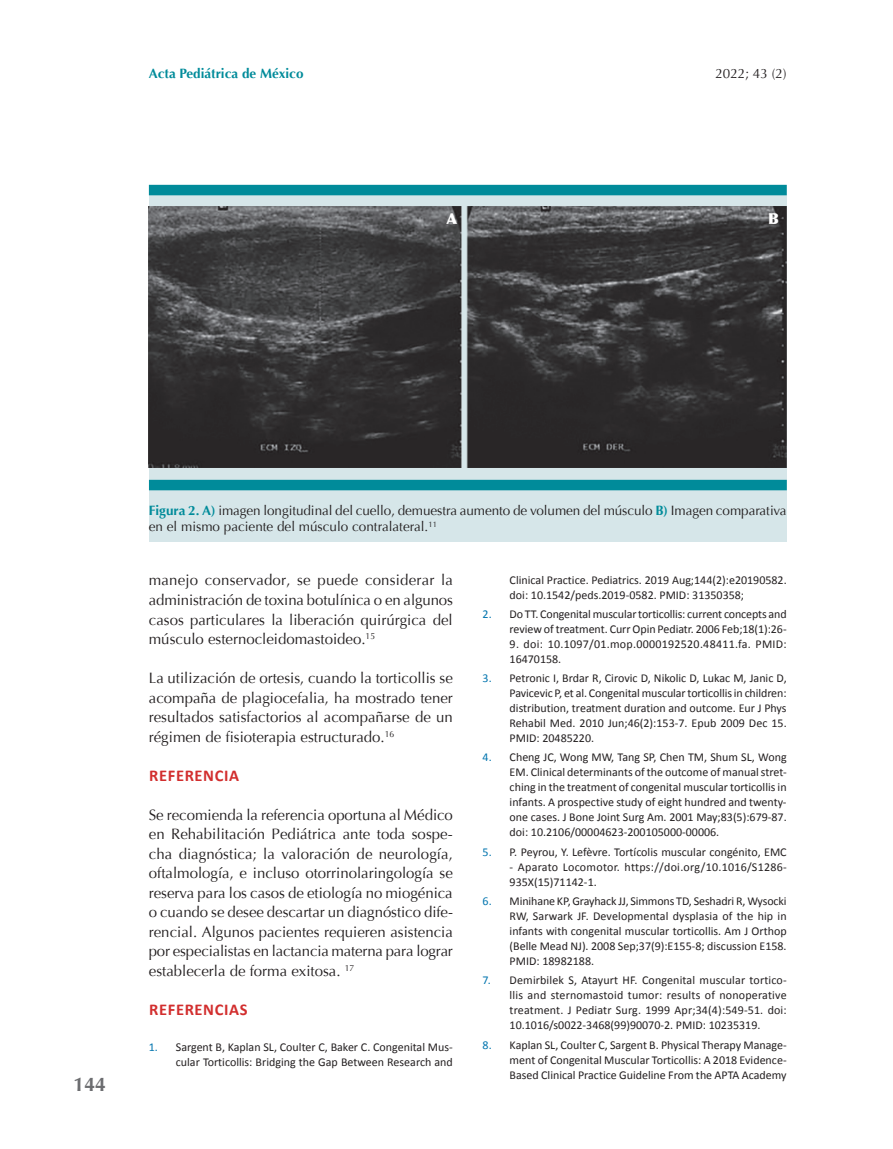
<style>
.page{position:relative;width:893px;height:1149px;background:#fff}
.page>*{position:absolute;margin:0;border:0;box-sizing:border-box;transform-origin:0 0}
.t1{font:700 19.5px "Optima";color:#6c6d70}
.t2{font:700 16.5px "Calibri";letter-spacing:.04em;color:#d22e2e}
.t3{font:15px/19.5px "Optima";color:#231f20;text-align:justify}
.t4{font:900 15px "Optima";color:#fff}
.t5{font:13.5px/16.5px "Optima";letter-spacing:-.005em;color:#231f20}
.t6{font:700 13.5px "Optima";color:#008b9a}
.t7{font:12px/15px "Calibri";color:#231f20;text-align:justify}
.t8{font:12px/15px "Calibri";letter-spacing:.02em;color:#231f20}
.t9{font:12px/15px "Calibri";letter-spacing:.025em;color:#231f20}
.s1{font-weight:700;color:#008b9a}
.s2{color:#0074ae}
</style>
<div class="page">
<div style="left:149px;top:185px;width:638px;height:356px;background:#d6e6e9"></div>
<img style="left:149px;top:206px;width:638px;height:261px">
<div style="left:149px;top:185px;width:638px;height:10px;background:#008b9a"></div>
<div style="left:149px;top:479px;width:638px;height:11px;background:#008b9a"></div>
<p class="t6" style="left:149px;top:66px;width:156px">Acta Pediátrica de México</p>
<p class="t5" style="left:715px;top:65px;width:73px">2022; 43 (2)</p>
<p class="t4" style="left:447px;top:209px;width:12px">A</p>
<p class="t4" style="left:768px;top:209px;width:12px">B</p>
<h1 class="t1" style="left:74px;top:1072px;width:34px">144</h1>
<p class="t5" style="left:149px;top:502px;width:639px"><span class="s1">Figura 2. A)</span> imagen longitudinal del cuello, demuestra aumento de volumen del músculo <span class="s1">B)</span> Imagen comparativa en el mismo paciente del músculo contralateral.<sup>11</sup></p>
<p class="t3" style="left:149px;top:570px;width:306px">manejo conservador, se puede considerar la administración de toxina botulínica o en algunos casos particulares la liberación quirúrgica del músculo esternocleidomastoideo.<sup>15</sup></p>
<p class="t3" style="left:149px;top:668px;width:306px">La utilización de ortesis, cuando la torticollis se acompaña de plagiocefalia, ha mostrado tener resultados satisfactorios al acompañarse de un régimen de fisioterapia estructurado.<sup>16</sup></p>
<h2 class="t2" style="left:149px;top:763px;width:92px">REFERENCIA</h2>
<p class="t3" style="left:149px;top:804px;width:306px">Se recomienda la referencia oportuna al Médico en Rehabilitación Pediátrica ante toda sospe&shy;cha diagnóstica; la valoración de neurología, oftalmología, e incluso otorrinolaringología se reserva para los casos de etiología no miogénica o cuando se desee descartar un diagnóstico dife&shy;rencial. Algunos pacientes requieren asistencia por especialistas en lactancia materna para lograr establecerla de forma exitosa. <sup>17</sup></p>
<h2 class="t2" style="left:149px;top:997px;width:100px">REFERENCIAS</h2>
<p class="t7" style="left:149px;top:1038px;width:306px;text-align:right"><span class="s2">1.</span> Sargent B, Kaplan SL, Coulter C, Baker C. Congenital Mus&shy;cular Torticollis: Bridging the Gap Between Research and</p>
<p class="t7" style="left:510px;top:571px;width:279px">Clinical Practice. Pediatrics. 2019 Aug;144(2):e20190582. doi: 10.1542/peds.2019-0582. PMID: 31350358;</p>
<p class="t7" style="left:483px;top:605px;width:306px;text-align:right"><span class="s2">2.</span> Do TT. Congenital muscular torticollis: current concepts and review of treatment. Curr Opin Pediatr. 2006 Feb;18(1):26-</p>
<p class="t9" style="left:510px;top:635px;width:279px">9. doi: 10.1097/01.mop.0000192520.48411.fa. PMID:<br>16470158.</p>
<p class="t7" style="left:510px;top:670px;width:279px;text-indent:-27px"><span class="s2">3.</span> Petronic I, Brdar R, Cirovic D, Nikolic D, Lukac M, Janic D, Pavicevic P, et al. Congenital muscular torticollis in children: distribution, treatment duration and outcome. Eur J Phys Rehabil Med. 2010 Jun;46(2):153-7. Epub 2009 Dec 15.<br>PMID: 20485220.</p>
<p class="t7" style="left:510px;top:749px;width:279px;text-indent:-27px"><span class="s2">4.</span> Cheng JC, Wong MW, Tang SP, Chen TM, Shum SL, Wong EM. Clinical determinants of the outcome of manual stret&shy;ching in the treatment of congenital muscular torticollis in infants. A prospective study of eight hundred and twenty&shy;one cases. J Bone Joint Surg Am. 2001 May;83(5):679-87. doi: 10.2106/00004623-200105000-00006.</p>
<p class="t7" style="left:483px;top:843px;width:305px"><span class="s2">5.</span> P. Peyrou, Y. Lefèvre. Tortícolis muscular congénito, EMC</p>
<p class="t8" style="left:510px;top:858px;width:279px">- Aparato Locomotor. https://doi.org/10.1016/S1286-<br>935X(15)71142-1.</p>
<p class="t7" style="left:510px;top:892px;width:279px;text-indent:-27px"><span class="s2">6.</span> Minihane KP, Grayhack JJ, Simmons TD, Seshadri R, Wysocki RW, Sarwark JF. Developmental dysplasia of the hip in infants with congenital muscular torticollis. Am J Orthop (Belle Mead NJ). 2008 Sep;37(9):E155-8; discussion E158.<br>PMID: 18982188.</p>
<p class="t7" style="left:510px;top:972px;width:279px;text-indent:-27px"><span class="s2">7.</span> Demirbilek S, Atayurt HF. Congenital muscular tortico&shy;llis and sternomastoid tumor: results of nonoperative treatment. J Pediatr Surg. 1999 Apr;34(4):549-51. doi:<br>10.1016/s0022-3468(99)90070-2. PMID: 10235319.</p>
<p class="t7" style="left:510px;top:1036px;width:279px;text-indent:-27px"><span class="s2">8.</span> Kaplan SL, Coulter C, Sargent B. Physical Therapy Manage&shy;ment of Congenital Muscular Torticollis: A 2018 Evidence-Based Clinical Practice Guideline From the APTA Academy</p>
</div>
